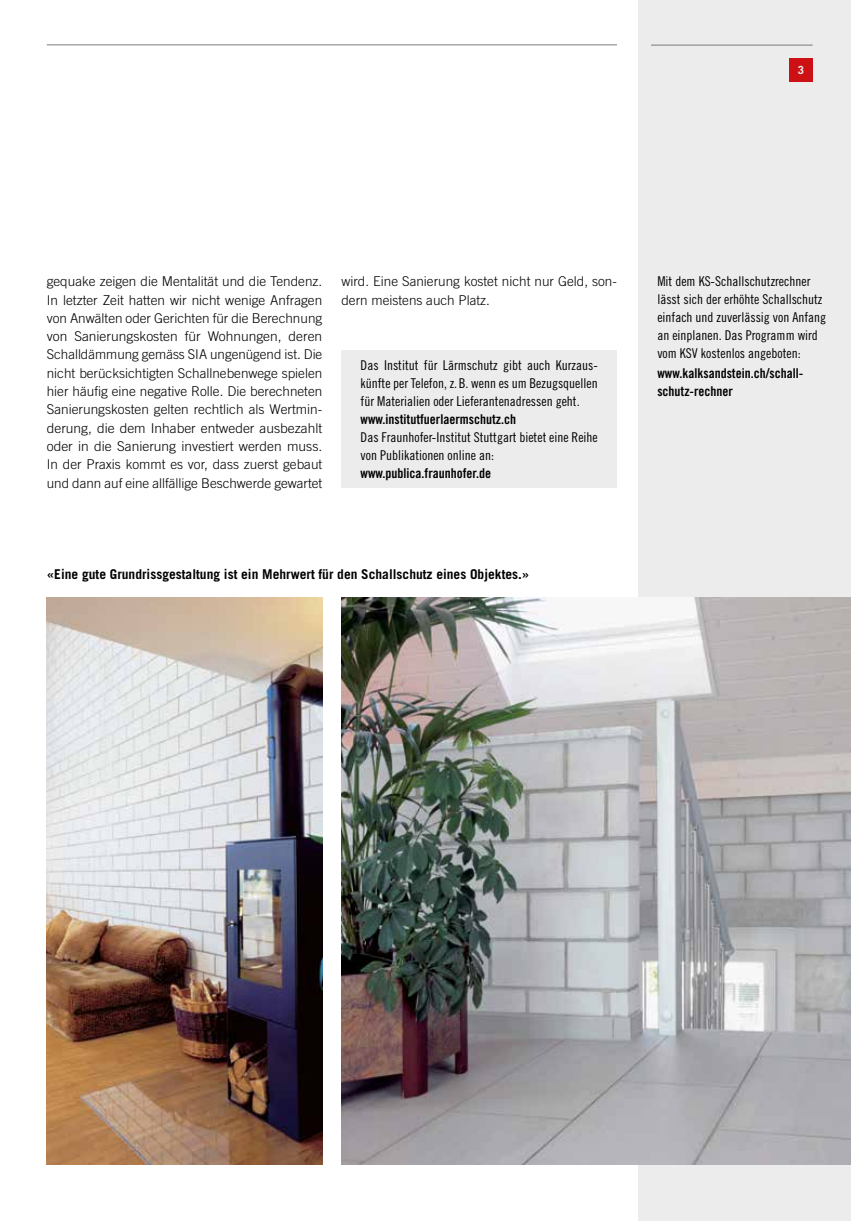
<style>
.page{position:relative;width:851px;height:1221px;background:#fff}
.page>*{position:absolute;margin:0;border:0;box-sizing:border-box;transform-origin:0 0}
.t1{font:300 13.5px/18.3px "Trade Gothic";color:#000;text-align:justify}
.t2{font:13.5px/18px "Trade Gothic Cond Eighteen";color:#000}
.t3{font:13.5px/18px "Trade Gothic Bold Cond Twenty";color:#000}
.t4{font:700 13.5px "Trade Gothic";color:#000}
.t5{font:700 11.25px "Trade Gothic";color:#ececec}
</style>
<div class="page">
<div style="left:638px;top:0;width:212px;height:1220px;background:#ececec"></div>
<div style="left:789px;top:58px;width:23px;height:23px;background:#cd1013"></div>
<hr style="left:651px;top:45px;width:161px;height:1px;background:#7a7b7a">
<hr style="left:47px;top:45px;width:570px;height:1px;background:#7a7b7a">
<div style="left:341px;top:350px;width:276px;height:137px;background:#ececec"></div>
<img style="left:47px;top:597px;width:275px;height:567px">
<img style="left:341px;top:597px;width:509px;height:567px">
<p class="t5" style="left:797px;top:63px;width:8px">3</p>
<p class="t1" style="left:47px;top:272px;width:277px">gequake zeigen die Mentalität und die Tendenz.<br>In letzter Zeit hatten wir nicht wenige Anfragen von Anwälten oder Gerichten für die Berechnung von Sanierungskosten für Wohnungen, deren Schalldämmung gemäss SIA ungenügend ist. Die nicht berücksichtigten Schallnebenwege spielen hier häufig eine negative Rolle. Die berechneten Sanierungskosten gelten rechtlich als Wertmin&shy;derung, die dem Inhaber entweder ausbezahlt oder in die Sanierung investiert werden muss.<br>In der Praxis kommt es vor, dass zuerst gebaut und dann auf eine allfällige Beschwerde gewartet</p>
<p class="t1" style="left:341px;top:272px;width:277px">wird. Eine Sanierung kostet nicht nur Geld, son&shy;dern meistens auch Platz.</p>
<p class="t2" style="left:360px;top:356px;width:239px;text-align:justify">Das Institut für Lärmschutz gibt auch Kurzaus&shy;künfte per Telefon, z.B. wenn es um Bezugsquellen für Materialien oder Lieferantenadressen geht.</p>
<p class="t3" style="left:360px;top:410px;width:157px">www.institutfuerlaermschutz.ch</p>
<p class="t2" style="left:360px;top:428px;width:239px">Das Fraunhofer-Institut Stuttgart bietet eine Reihe von Publikationen online an:</p>
<p class="t3" style="left:360px;top:464px;width:132px">www.publica.fraunhofer.de</p>
<p class="t4" style="left:47px;top:566px;width:484px">«Eine gute Grundrissgestaltung ist ein Mehrwert für den Schallschutz eines Objektes.»</p>
<p class="t2" style="left:657px;top:272px;width:170px">Mit dem KS-Schallschutzrechner lässt sich der erhöhte Schallschutz einfach und zuverlässig von Anfang an einplanen. Das Programm wird vom KSV kostenlos angeboten:</p>
<p class="t3" style="left:657px;top:364px;width:147px">www.kalksandstein.ch/schall&shy;schutz-rechner</p>
</div>
